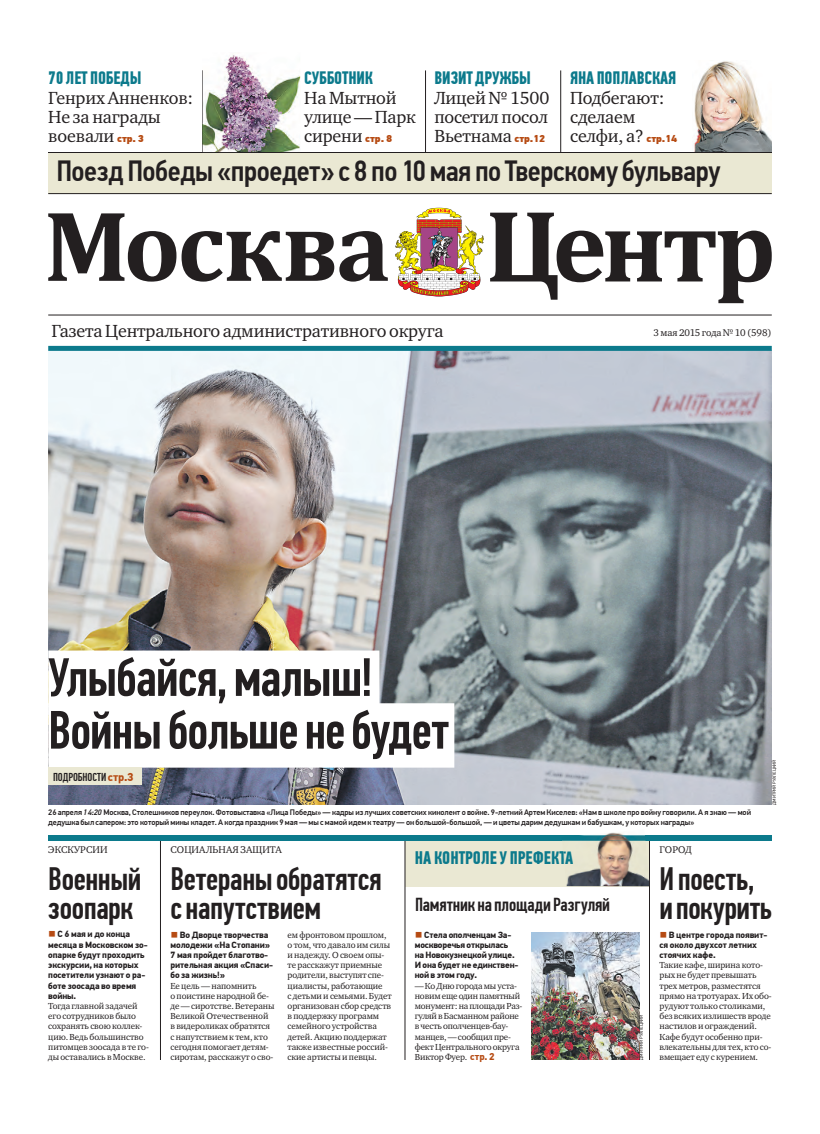
<style>
.page{position:relative;width:820px;height:1134px;background:#fff}
.page>*{position:absolute;margin:0;border:0;box-sizing:border-box;transform-origin:0 0}
.t1{font:500 54.1px/52.7px "PF Din Text Comp Pro";letter-spacing:-.015em;color:#231f20}
.t2{font:500 32.4px/28.2px "PF Din Text Comp Pro";letter-spacing:-.01em;color:#231f20}
.t3{font:500 29.3px "PF Din Text Cond Pro";letter-spacing:-.015em;color:#231f20}
.t4{font:500 18.8px "PF Din Text Comp Pro";letter-spacing:-.005em;color:#231f20}
.t5{font:700 18.2px "PF Din Text Comp Pro";color:#0c7a8c}
.t6{font:18px/19px "Charter ITC";letter-spacing:-.01em;color:#231f20}
.t7{font:700 18px "PF Din Text Comp Pro";letter-spacing:-.01em;color:#0c7a8c}
.t8{font:500 11.5px "PF Din Text Comp Pro";letter-spacing:-.005em;color:#231f20}
.t9{font:10px "Charter ITC";letter-spacing:.005em;color:#231f20}
.t10{font:9px/10.2px "Charter ITC";letter-spacing:-.01em;color:#231f20}
.t11{font:700 9px/10.2px "PF Din Text Pro";letter-spacing:-.01em;color:#231f20}
.t12{font:500 8px/10.2px "PF Din Text Pro";letter-spacing:-.01em;color:#231f20}
.t13{font:4.5px "PF Din Text Pro";color:#231f20}
.s1{font-family:"PF Din Text Pro";font-weight:900;font-size:10px;color:#b64b13}
.s2{font-family:"PF Din Text Pro";font-weight:700;color:#b64b13}
.s3{font-style:italic}
.s4{color:#0d7a8c}
.s5{font-family:"PF Din Text Cond Pro X Black";font-weight:400;color:#b64b13}
.s6{font-family:"PF Din Text Pro";font-weight:700;font-size:10px;color:#b64b13}
</style>
<div class="page">
<img style="left:694px;top:61px;width:77px;height:91px">
<hr style="left:425px;top:70px;width:1px;height:82px;background:#231f20">
<hr style="left:560px;top:70px;width:1px;height:82px;background:#231f20">
<img style="left:48px;top:351px;width:723px;height:454px">
<div style="left:48px;top:346px;width:723px;height:5px;background:#0c7a8c"></div>
<div style="left:48px;top:650px;width:331px;height:65px;background:#fff"></div>
<div style="left:48px;top:703px;width:406px;height:65px;background:#fff"></div>
<div style="left:48px;top:768px;width:94px;height:17px;background:#eae8d3"></div>
<div style="left:48px;top:152px;width:723px;height:41px;background:#eae8d3"></div>
<hr style="left:48px;top:152px;width:723px;height:1px;background:#231f20">
<hr style="left:48px;top:193px;width:723px;height:1px;background:#231f20">
<hr style="left:48px;top:315px;width:723px;height:1px;background:#231f20">
<div style="left:404px;top:838px;width:245px;height:48px;background:#eae8d3"></div>
<hr style="left:649px;top:840px;width:1px;height:220px;background:#231f20">
<hr style="left:404px;top:841px;width:1px;height:219px;background:#231f20">
<hr style="left:160px;top:838px;width:1px;height:222px;background:#231f20">
<div style="left:48px;top:835px;width:723px;height:5px;background:#0c7a8c"></div>
<img style="left:605px;top:832px;width:19px;height:3px">
<img style="left:561px;top:840px;width:88px;height:46px">
<img style="left:580px;top:835px;width:65px;height:5px">
<svg style="left:563px;top:851px;width:10px;height:13px"></svg>
<svg style="left:48px;top:213px;width:339px;height:69px"></svg>
<svg style="left:490px;top:213px;width:281px;height:90px"></svg>
<img style="left:395px;top:208px;width:88px;height:88px">
<img style="left:531px;top:932px;width:107px;height:128px">
<img style="left:203px;top:55px;width:97px;height:97px">
<img style="left:202px;top:70px;width:1px;height:82px">
<h3 class="t7" style="left:48px;top:70px;width:95px">70 ЛЕТ ПОБЕДЫ</h3>
<h3 class="t6" style="left:48px;top:90px;width:146px">Генрих Анненков:<br>Не за награды воевали <span class="s1">стр. 3</span></h3>
<h3 class="t7" style="left:304px;top:70px;width:70px">СУББОТНИК</h3>
<h3 class="t6" style="left:304px;top:90px;width:113px">На Мытной улице — Парк сирени <span class="s1">стр. 8</span></h3>
<h3 class="t7" style="left:434px;top:70px;width:98px">ВИЗИТ ДРУЖБЫ</h3>
<h3 class="t6" style="left:434px;top:90px;width:116px;text-align:justify">Лицей № 1500 посетил посол Вьетнама <span class="s1">стр.12</span></h3>
<h3 class="t7" style="left:570px;top:70px;width:108px">ЯНА ПОПЛАВСКАЯ</h3>
<h3 class="t6" style="left:570px;top:90px;width:108px">Подбегают: сделаем селфи, а? <span class="s1">стр.14</span></h3>
<h3 class="t3" style="left:56px;top:159px;width:665px">ПоездПобеды «проедет» с 8 по 10 мая по Тверскому бульвару</h3>
<h3 class="t6" style="left:51px;top:323px;width:393px">Газета Центрального административного округа</h3>
<p class="t9" style="left:653px;top:328px;width:120px">3 мая 2015 года № 10 (598)</p>
<h1 class="t1" style="left:48px;top:656px;width:401px">Улыбайся, малыш!<br>Войныбольшенебудет</h1>
<p class="t8" style="left:53px;top:772px;width:82px">ПОДРОБНОСТИ<span class="s2">cтр.3</span></p>
<p class="t12" style="left:48px;top:808px;width:704px">26 апреля <span class="s3">14:20</span> Москва, Столешников переулок. Фотовыставка «Лица Победы» — кадры из лучших советских кинолент о войне. 9-летний Артем Киселев: «Нам в школе про войну говорили. А я знаю — мой дедушка был сапером: это который мины кладет. А когда праздник 9 мая — мы с мамой идем к театру — он большой-большой, — и цветы дарим дедушкам и бабушкам, у которых награды»</p>
<p class="t13" style="left:772px;top:805px;width:47px;rotate:-90deg">ДМИТРИЙ РУХЛЕЦКИЙ</p>
<p class="t9" style="left:48px;top:846px;width:61px">ЭКСКУРСИИ</p>
<p class="t9" style="left:170px;top:846px;width:113px">СОЦИАЛЬНАЯ ЗАЩИТА</p>
<p class="t9" style="left:659px;top:846px;width:34px">ГОРОД</p>
<h3 class="t5" style="left:414px;top:851px;width:160px">НА КОНТРОЛЕ У ПРЕФЕК<span class="s4">ТА</span></h3>
<h2 class="t2" style="left:659px;top:868px;width:114px">Ипоесть, ипокурить</h2>
<h2 class="t2" style="left:48px;top:868px;width:95px">Военный зоопарк</h2>
<h2 class="t2" style="left:170px;top:868px;width:213px">Ветераныобратятся снапутствием</h2>
<h3 class="t4" style="left:415px;top:897px;width:197px">Памятникна площадиРазгуляй</h3>
<p class="t11" style="left:48px;top:930px;width:101px"><span class="s5">■</span> С 6 мая и до конца месяца в Московском зо&shy;опарке будут проходить экскурсии, на которых посетители узнают о ра&shy;боте зоосада во время войны.</p>
<p class="t10" style="left:48px;top:1001px;width:102px">Тогда главной задачей его сотрудников было сохранять свою коллек&shy;цию. Ведь большинство питомцев зоосада в те го&shy;ды оставались в Москве.</p>
<p class="t11" style="left:170px;top:930px;width:104px"><span class="s5">■</span> Во Дворце творчества молодежи «На Стопани»<br>7 мая пройдет благотво&shy;рительная акция «Спаси&shy;бо за жизнь!»</p>
<p class="t10" style="left:170px;top:981px;width:105px">Ее цель — напомнить<br>о поистине народной бе&shy;де — сиротстве. Ветераны<br>Великой Отечественной в видероликах обратятся с напутствием к тем, кто сегодня помогает детям&shy;сиротам, расскажут о сво-</p>
<p class="t10" style="left:287px;top:930px;width:106px">ем фронтовом прошлом, о том, что давало им силы и надежду. О своем опы&shy;те расскажут приемные родители, выступят спе&shy;циалисты, работающие<br>с детьми и семьями. Будет организован сбор средств в поддержку программ семейного устройства детей. Акцию поддержат также известные россий&shy;ские артисты и певцы.</p>
<p class="t11" style="left:414px;top:930px;width:105px"><span class="s5">■</span> Стела ополченцам За&shy;москворечья открылась на Новокузнецкой улице.<br>И она будет не единствен&shy;ной в этом году.</p>
<p class="t10" style="left:414px;top:981px;width:109px">— Ко Дню города мы уста&shy;новим еще один памятный монумент: на площади Раз&shy;гуляй в Басманном районе в честь ополченцев-бау&shy;манцев, — сообщил пре&shy;фект Центрального округа<br>Виктор Фуер. <span class="s6">стр. 2</span></p>
<p class="t13" style="left:639px;top:1060px;width:47px;rotate:-90deg">ДМИТРИЙРУХЛЕЦКИЙ</p>
<p class="t11" style="left:659px;top:930px;width:109px"><span class="s5">■</span> В центре города появит&shy;ся около двухсот летних стоячих кафе.</p>
<p class="t10" style="left:659px;top:961px;width:114px">Такие кафе, ширина кото&shy;рых не будет превышать трех метров, разместятся прямо на тротуарах. Их обо&shy;рудуют только столиками, без всяких излишеств вроде настилов и ограждений.<br>Кафе будут особенно при&shy;влекательны для тех, кто со&shy;вмещает еду с курением.</p>
</div>
